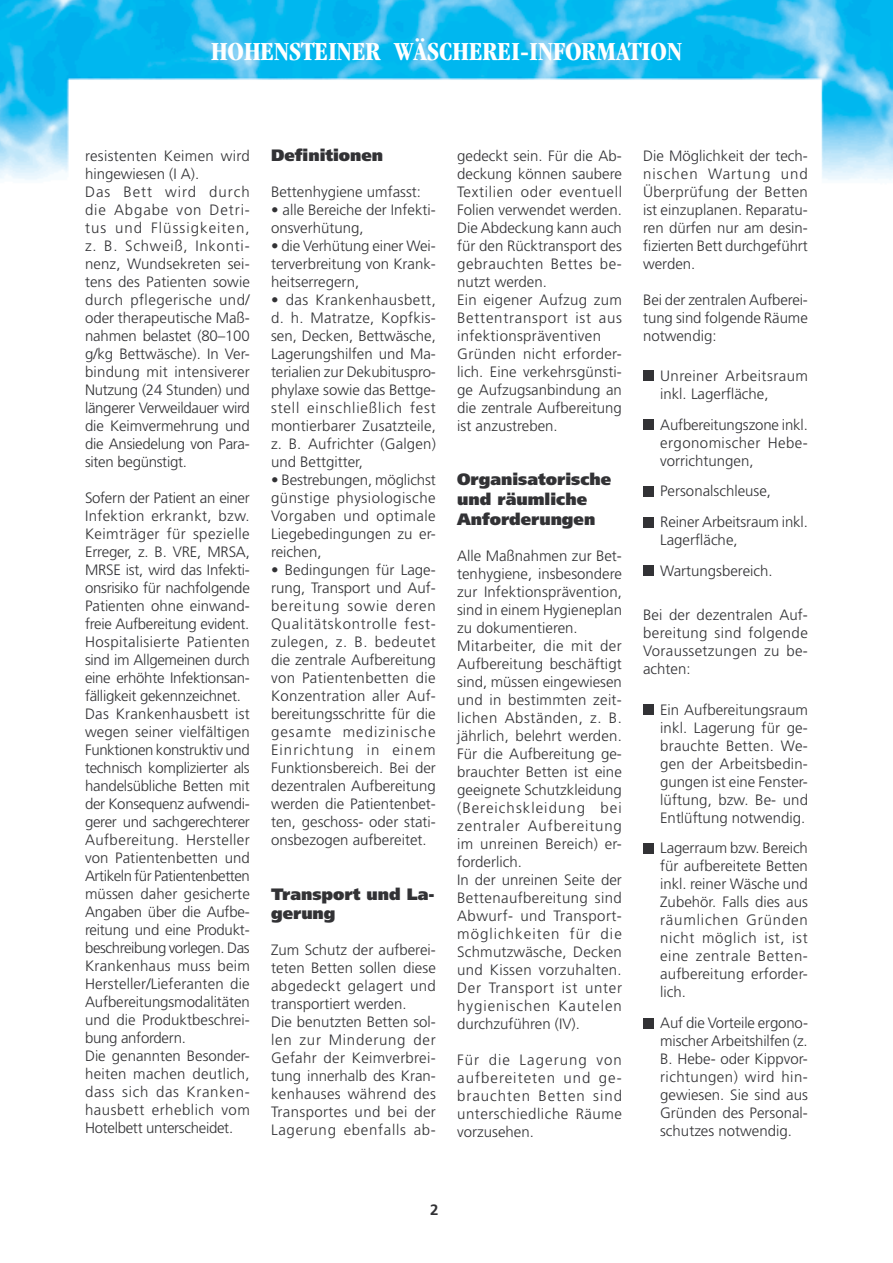
<style>
.page{position:relative;width:893px;height:1263px;background:#fff}
.page>*{position:absolute;margin:0;border:0;box-sizing:border-box;transform-origin:0 0}
.t1{font:700 condensed 27px "Garamond";color:#fff}
.t2{font:900 16.5px/19.8px "Frutiger";color:#323235}
.t3{font:300 15px/18px "Frutiger";color:#323235;text-align:justify}
.t4{font:300 15px/18px "Frutiger";letter-spacing:.02em;color:#323235}
.t5{font:300 15px/18px "Frutiger";letter-spacing:.03em;color:#323235}
.t6{font:700 15px "Frutiger";color:#323235}
</style>
<div class="page">
<img style="left:0;top:0;width:893px;height:180px">
<div style="left:643px;top:371px;width:10px;height:10px;background:#323235"></div>
<div style="left:643px;top:419px;width:10px;height:11px;background:#323235"></div>
<div style="left:643px;top:486px;width:10px;height:10px;background:#323235"></div>
<div style="left:643px;top:517px;width:10px;height:10px;background:#323235"></div>
<div style="left:643px;top:566px;width:10px;height:10px;background:#323235"></div>
<div style="left:643px;top:704px;width:10px;height:11px;background:#323235"></div>
<div style="left:643px;top:843px;width:10px;height:10px;background:#323235"></div>
<div style="left:643px;top:1018px;width:10px;height:10px;background:#323235"></div>
<h1 class="t1" style="left:211px;top:36px;width:472px">HOHENSTEINER WÄSCHEREI-INFORMATION</h1>
<p class="t3" style="left:85px;top:146px;width:166px;text-align:left">resistenten Keimen wird hingewiesen (I A).<br>Das Bett wird durch die Abgabe von Detri&shy;tus und Flüssigkeiten, z. B. Schweiß, Inkonti&shy;nenz, Wundsekreten sei&shy;tens des Patienten sowie durch pflegerische und/ oder therapeutische Maß&shy;nahmen belastet (80–100 g/kg Bettwäsche). In Ver&shy;bindung mit intensiverer<br>Nutzung (24 Stunden) und längerer Verweildauer wird die Keimvermehrung und die Ansiedelung von Para&shy;siten begünstigt.</p>
<p class="t3" style="left:85px;top:488px;width:166px;text-align:left">Sofern der Patient an einer<br>Infektion erkrankt, bzw.<br>Keimträger für spezielle<br>Erreger, z. B. VRE, MRSA,<br>MRSE ist, wird das Infekti&shy;onsrisiko für nachfolgende<br>Patienten ohne einwand&shy;freie Aufbereitung evident.<br>Hospitalisierte Patienten sind im Allgemeinen durch eine erhöhte Infektionsan&shy;fälligkeit gekennzeichnet.<br>Das Krankenhausbett ist wegen seiner vielfältigen<br>Funktionen konstruktiv und technisch komplizierter als handelsübliche Betten mit der Konsequenz aufwendi&shy;gerer und sachgerechterer<br>Aufbereitung. Hersteller von Patientenbetten und<br>Artikeln für Patientenbetten müssen daher gesicherte<br>Angaben über die Aufbe&shy;reitung und eine Produkt&shy;beschreibung vorlegen. Das<br>Krankenhaus muss beim<br>Hersteller/Lieferanten die<br>Aufbereitungsmodalitäten und die Produktbeschrei&shy;bung anfordern.<br>Die genannten Besonder&shy;heiten machen deutlich, dass sich das Kranken&shy;hausbett erheblich vom<br>Hotelbett unterscheidet.</p>
<p class="t2" style="left:271px;top:146px;width:114px">Definitionen</p>
<p class="t3" style="left:271px;top:183px;width:152px">Bettenhygiene umfasst:</p>
<p class="t3" style="left:271px;top:201px;width:166px">• alle Bereiche der Infekti&shy;onsverhütung,</p>
<p class="t3" style="left:271px;top:237px;width:166px">• die Verhütung einer Wei&shy;terverbreitung von Krank&shy;heitserregern,</p>
<p class="t3" style="left:271px;top:291px;width:166px">• das Krankenhausbett, d. h. Matratze, Kopfkis&shy;sen, Decken, Bettwäsche, Lagerungshilfen und Ma&shy;terialien zur Dekubituspro&shy;phylaxe sowie das Bettge&shy;stell einschließlich fest montierbarer Zusatzteile, z. B. Aufrichter (Galgen) und Bettgitter,</p>
<p class="t3" style="left:271px;top:471px;width:166px">• Bestrebungen, möglichst günstige physiologische Vorgaben und optimale Liegebedingungen zu er&shy;reichen,</p>
<p class="t3" style="left:271px;top:561px;width:166px">• Bedingungen für Lage&shy;rung, Transport und Auf&shy;bereitung sowie deren Qualitätskontrolle fest&shy;zulegen, z. B. bedeutet die zentrale Aufbereitung von Patientenbetten die Konzentration aller Auf&shy;bereitungsschritte für die gesamte medizinische Einrichtung in einem Funktionsbereich. Bei der dezentralen Aufbereitung werden die Patientenbet&shy;ten, geschoss- oder stati&shy;onsbezogen aufbereitet.</p>
<p class="t2" style="left:271px;top:885px;width:165px;line-height:18.8px">Transport und La&shy;gerung</p>
<p class="t4" style="left:271px;top:941px;width:166px">Zum Schutz der aufberei&shy;teten Betten sollen diese abgedeckt gelagert und transportiert werden.<br>Die benutzten Betten sol&shy;len zur Minderung der<br>Gefahr der Keimverbrei&shy;tung innerhalb des Kran&shy;kenhauses während des<br>Transportes und bei der<br>Lagerung ebenfalls ab-</p>
<p class="t3" style="left:457px;top:146px;width:166px;text-align:left">gedeckt sein. Für die Ab&shy;deckung können saubere<br>Textilien oder eventuell<br>Folien verwendet werden.<br>Die Abdeckung kann auch für den Rücktransport des gebrauchten Bettes be&shy;nutzt werden.<br>Ein eigener Aufzug zum<br>Bettentransport ist aus infektionspräventiven<br>Gründen nicht erforder&shy;lich. Eine verkehrsgünsti&shy;ge Aufzugsanbindung an die zentrale Aufbereitung ist anzustreben.</p>
<p class="t2" style="left:457px;top:469px;width:156px">Organisatorische und räumliche<br>Anforderungen</p>
<p class="t3" style="left:457px;top:547px;width:166px;text-align:left">Alle Maßnahmen zur Bet&shy;tenhygiene, insbesondere zur Infektionsprävention, sind in einem Hygieneplan zu dokumentieren.<br>Mitarbeiter, die mit der<br>Aufbereitung beschäftigt sind, müssen eingewiesen und in bestimmten zeit&shy;lichen Abständen, z. B. jährlich, belehrt werden.<br>Für die Aufbereitung ge&shy;brauchter Betten ist eine geeignete Schutzkleidung (Bereichskleidung bei zentraler Aufbereitung im unreinen Bereich) er&shy;forderlich.<br>In der unreinen Seite der<br>Bettenaufbereitung sind<br>Abwurf- und Transport&shy;möglichkeiten für die<br>Schmutzwäsche, Decken und Kissen vorzuhalten.<br>Der Transport ist unter hygienischen Kautelen durchzuführen (IV).</p>
<p class="t3" style="left:457px;top:1051px;width:166px">Für die Lagerung von aufbereiteten und ge&shy;brauchten Betten sind unterschiedliche Räume vorzusehen.</p>
<p class="t3" style="left:643px;top:146px;width:166px">Die Möglichkeit der tech&shy;nischen Wartung und Überprüfung der Betten ist einzuplanen. Reparatu&shy;ren dürfen nur am desin&shy;fizierten Bett durchgeführt werden.</p>
<p class="t3" style="left:643px;top:290px;width:166px">Bei der zentralen Aufberei&shy;tung sind folgende Räume notwendig:</p>
<p class="t5" style="left:660px;top:367px;width:149px">Unreiner Arbeitsraum inkl. Lagerfläche,</p>
<p class="t3" style="left:660px;top:415px;width:149px">Aufbereitungszone inkl. ergonomischer Hebe&shy;vorrichtungen,</p>
<p class="t3" style="left:660px;top:476px;width:149px;line-height:30.8px">Personalschleuse,<br>Reiner Arbeitsraum inkl.</p>
<p class="t3" style="left:660px;top:524px;width:114px;line-height:30.8px">Lagerfläche,<br>Wartungsbereich.</p>
<p class="t3" style="left:643px;top:606px;width:166px">Bei der dezentralen Auf&shy;bereitung sind folgende Voraussetzungen zu be&shy;achten:</p>
<p class="t3" style="left:660px;top:700px;width:149px">Ein Aufbereitungsraum inkl. Lagerung für ge&shy;brauchte Betten. We&shy;gen der Arbeitsbedin&shy;gungen ist eine Fenster&shy;lüftung, bzw. Be- und Entlüftung notwendig.</p>
<p class="t3" style="left:660px;top:839px;width:149px">Lagerraum bzw. Bereich für aufbereitete Betten inkl. reiner Wäsche und Zubehör. Falls dies aus räumlichen Gründen nicht möglich ist, ist eine zentrale Betten&shy;aufbereitung erforder&shy;lich.</p>
<p class="t3" style="left:660px;top:1014px;width:149px">Auf die Vorteile ergono&shy;mischer Arbeitshilfen (z.<br>B. Hebe- oder Kippvor&shy;richtungen) wird hin&shy;gewiesen. Sie sind aus Gründen des Personal&shy;schutzes notwendig.</p>
<p class="t6" style="left:430px;top:1201px;width:10px">2</p>
</div>
